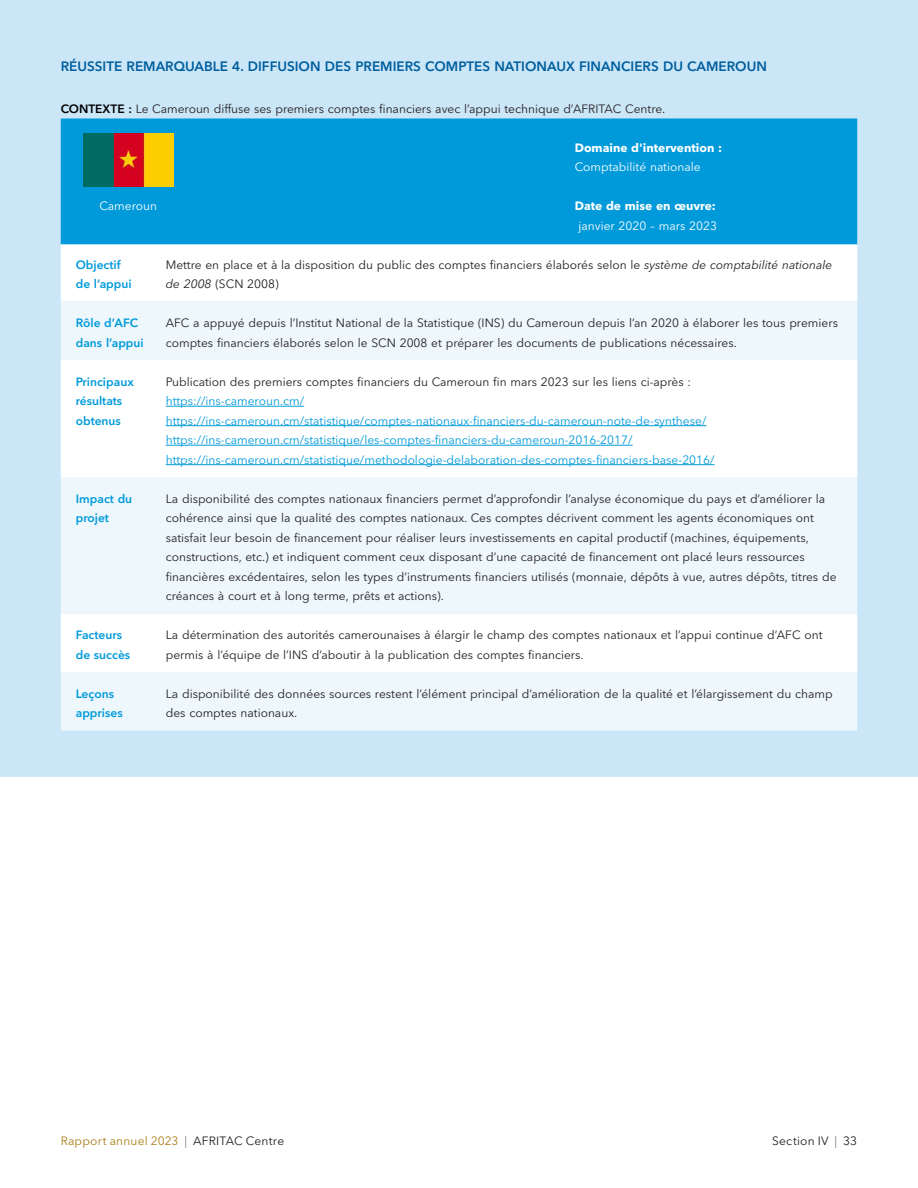
<style>
.page{position:relative;width:918px;height:1188px;background:#fff}
.page>*{position:absolute;margin:0;border:0;box-sizing:border-box;transform-origin:0 0}
.t1{font:600 13.5px "Avenir Next W1 G";color:#005e9e}
.t2{font:12px/19.5px "Avenir Next W1 G";color:#231f20}
.t3{font:12px/19.5px "Avenir Next W1 G";color:#009ada}
.t4{font:600 12px/19.5px "Avenir Next W1 G";color:#009ada}
.t5{font:12px "Avenir Next W1 G";color:#fff}
.t6{font:700 12px "Avenir Next W1 G";color:#fff}
.t7{font:12px "Avenir Next W1 G";letter-spacing:.015em;color:#ab7f19}
.t8{font:12px "Avenir Next W1 G";letter-spacing:.02em;color:#231f20}
.s1{font-weight:600;color:#000}
.s2{font-style:italic}
.s3{color:#808285}
.s4{color:#231f20}
</style>
<div class="page">
<div style="left:0;top:0;width:918px;height:777px;background:#cbe6f7"></div>
<div style="left:61px;top:118px;width:796px;height:126px;background:#009ada"></div>
<div style="left:61px;top:244px;width:796px;height:58px;background:#fff"></div>
<svg style="left:61px;top:302px;width:796px;height:428px;background:#f4fafd"></svg>
<img style="left:83px;top:134px;width:90px;height:52px">
<hr style="left:166px;top:406px;width:138px;height:1px;background:#009ada">
<hr style="left:166px;top:425px;width:540px;height:1px;background:#009ada">
<hr style="left:166px;top:445px;width:467px;height:1px;background:#009ada">
<hr style="left:166px;top:464px;width:549px;height:1px;background:#009ada">
<p class="t1" style="left:61px;top:55px;width:708px">RÉUSSITE REMARQUABLE 4. DIFFUSION DES PREMIERS COMPTES NATIONAUX FINANCIERS DU CAMEROUN</p>
<p class="t2" style="left:61px;top:97px;width:606px"><span class="s1">CONTEXTE :</span> Le Cameroun diffuse ses premiers comptes financiers avec l’appui technique d’AFRITAC Centre.</p>
<p class="t5" style="left:99px;top:196px;width:59px">Cameroun</p>
<p class="t6" style="left:575px;top:138px;width:149px">Domaine d'intervention :</p>
<p class="t5" style="left:575px;top:157px;width:128px">Comptabilité nationale</p>
<p class="t6" style="left:575px;top:196px;width:143px">Date de mise en œuvre:</p>
<p class="t5" style="left:578px;top:216px;width:140px">janvier 2020 – mars 2023</p>
<p class="t4" style="left:76px;top:254px;width:57px">Objectif de l’appui</p>
<p class="t2" style="left:166px;top:253px;width:668px">Mettre en place et à la disposition du public des comptes financiers élaborés selon le <span class="s2">système de comptabilité nationale de 2008</span> (SCN 2008)</p>
<p class="t4" style="left:76px;top:312px;width:69px">Rôle d’AFC dans l’appui</p>
<p class="t2" style="left:166px;top:312px;width:674px">AFC a appuyé depuis l’Institut National de la Statistique (INS) du Cameroun depuis l’an 2020 à élaborer les tous premiers comptes financiers élaborés selon le SCN 2008 et préparer les documents de publications nécessaires.</p>
<p class="t4" style="left:76px;top:371px;width:60px">Principaux résultats obtenus</p>
<p class="t2" style="left:166px;top:370px;width:527px">Publication des premiers comptes financiers du Cameroun fin mars 2023 sur les liens ci-après :</p>
<p class="t3" style="left:166px;top:390px;width:550px">https://ins-cameroun.cm/ https://ins-cameroun.cm/statistique/comptes-nationaux-financiers-du-cameroun-note-de-synthese/ https://ins-cameroun.cm/statistique/les-comptes-financiers-du-cameroun-2016-2017/ https://ins-cameroun.cm/statistique/methodologie-delaboration-des-comptes-financiers-base-2016/</p>
<p class="t4" style="left:76px;top:488px;width:58px">Impact du projet</p>
<p class="t2" style="left:166px;top:487px;width:672px">La disponibilité des comptes nationaux financiers permet d’approfondir l’analyse économique du pays et d’améliorer la cohérence ainsi que la qualité des comptes nationaux. Ces comptes décrivent comment les agents économiques ont satisfait leur besoin de financement pour réaliser leurs investissements en capital productif (machines, équipements, constructions, etc.) et indiquent comment ceux disposant d’une capacité de financement ont placé leurs ressources financières excédentaires, selon les types d’instruments financiers utilisés (monnaie, dépôts à vue, autres dépôts, titres de créances à court et à long terme, prêts et actions).</p>
<p class="t4" style="left:76px;top:624px;width:56px">Facteurs de succès</p>
<p class="t2" style="left:166px;top:624px;width:658px">La détermination des autorités camerounaises à élargir le champ des comptes nationaux et l’appui continue d’AFC ont permis à l’équipe de l’INS d’aboutir à la publication des comptes financiers.</p>
<p class="t4" style="left:76px;top:683px;width:48px">Leçons apprises</p>
<p class="t2" style="left:166px;top:682px;width:669px">La disponibilité des données sources restent l’élément principal d’amélioration de la qualité et l’élargissement du champ des comptes nationaux.</p>
<p class="t7" style="left:61px;top:1131px;width:225px">Rapport annuel 2023 <span class="s3">|</span> <span class="s4">AFRITAC Centre</span></p>
<p class="t8" style="left:772px;top:1131px;width:87px">Section IV <span class="s3">|</span> 33</p>
</div>
